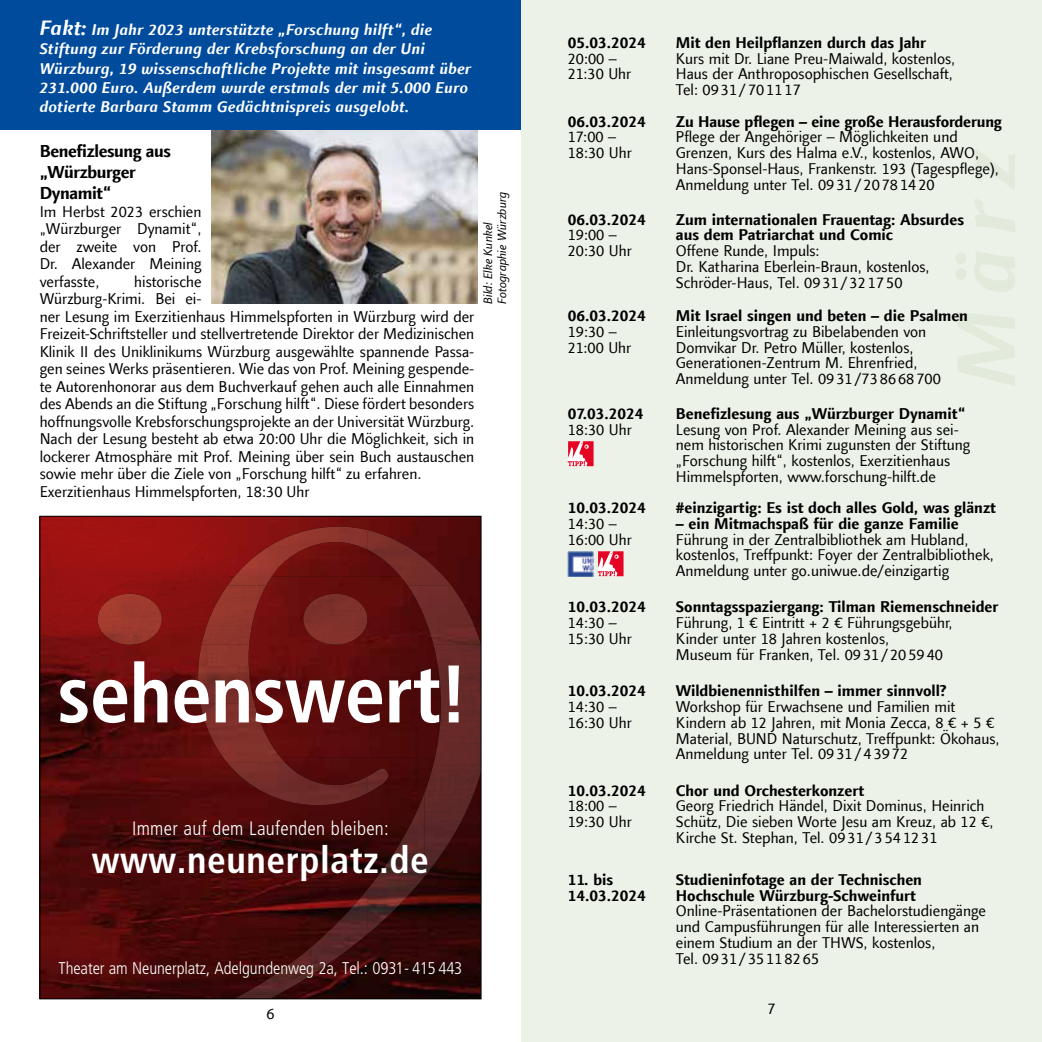
<style>
.page{position:relative;width:1042px;height:1042px;background:#fff}
.page>*{position:absolute;margin:0;border:0;box-sizing:border-box;transform-origin:0 0}
.t1{font:700 condensed 81.55px "Frutiger LT";letter-spacing:-.01em;color:#fff}
.t2{font:700 condensed 37.45px "Frutiger";letter-spacing:.015em;color:#fff}
.t3{font:300 condensed 19.43px "Frutiger";letter-spacing:.015em;color:#fff}
.t4{font:700 17.5px/21px "Finnegan LT Com";letter-spacing:-.02em;color:#000}
.t5{font:300 condensed 16.97px "Frutiger";letter-spacing:-.005em;color:#fff}
.t6{font:15.75px/15.8px "Finnegan LT Com";color:#000}
.t7{font:700 15.75px/15.8px "Finnegan LT Com";color:#000}
.t8{font:italic 700 15.75px/19.2px "Finnegan LT Com";letter-spacing:.015em;color:#fff}
.t9{font:italic 12.25px/14px "Finnegan LT Com";color:#000}
.s1{font-size:21px}
</style>
<div class="page">
<div style="left:521px;top:0;width:521px;height:1042px;background:#ecf2e8"></div>
<img style="left:211px;top:129px;width:266px;height:174px">
<div style="left:0;top:0;width:521px;height:129px;background:#004b9c"></div>
<svg style="left:568px;top:441px;width:25px;height:25px"></svg>
<img style="left:568px;top:551px;width:25px;height:25px">
<svg style="left:598px;top:551px;width:25px;height:25px"></svg>
<img style="left:42px;top:518px;width:376px;height:119px">
<img style="left:418px;top:518px;width:61px;height:479px">
<img style="left:42px;top:637px;width:159px;height:60px">
<img style="left:254px;top:637px;width:164px;height:60px">
<img style="left:42px;top:697px;width:158px;height:60px">
<img style="left:254px;top:697px;width:164px;height:60px">
<img style="left:42px;top:757px;width:376px;height:61px">
<img style="left:42px;top:818px;width:326px;height:60px">
<img style="left:42px;top:878px;width:376px;height:119px">
<img style="left:303px;top:594px;width:64px;height:51px">
<img style="left:98px;top:594px;width:64px;height:51px">
<img style="left:227px;top:527px;width:141px;height:59px">
<img style="left:368px;top:530px;width:83px;height:56px">
<img style="left:201px;top:585px;width:65px;height:60px">
<img style="left:407px;top:585px;width:72px;height:60px">
<img style="left:198px;top:644px;width:56px;height:60px">
<img style="left:424px;top:644px;width:55px;height:178px">
<img style="left:200px;top:703px;width:85px;height:60px">
<img style="left:227px;top:762px;width:141px;height:43px">
<img style="left:368px;top:768px;width:56px;height:166px">
<img style="left:424px;top:822px;width:37px;height:55px">
<img style="left:311px;top:889px;width:57px;height:86px">
<img style="left:234px;top:947px;width:77px;height:50px">
<p class="t8" style="left:40px;top:20px;width:433px"><span class="s1">Fakt:</span> Im Jahr 2023 unterstützte „Forschung hilft“, die Stiftung zur Förderung der Krebsforschung an der Uni Würzburg, 19 wissenschaftliche Projekte mit insgesamt über 231.000 Euro. Außerdem wurde erstmals der mit 5.000 Euro dotierte Barbara Stamm Gedächtnispreis ausgelobt.</p>
<p class="t4" style="left:40px;top:141px;width:133px">Benefizlesung aus „Würzburger<br>Dynamit“</p>
<p class="t6" style="left:40px;top:203px;width:163px;line-height:17.5px;text-align:justify">Im Herbst 2023 erschien „Würzburger Dynamit“, der zweite von Prof.<br>Dr. Alexander Meining verfasste,</p>
<p class="t6" style="left:40px;top:273px;width:436px;line-height:17.5px;text-indent:95px">historische<br>Würzburg-Krimi. Bei ei-<br>ner Lesung im Exerzitienhaus Himmelspforten in Würzburg wird der Freizeit-Schriftsteller und stellvertretende Direktor der Medizinischen Klinik II des Uniklinikums Würzburg ausgewählte spannende Passa&shy;gen seines Werks präsentieren. Wie das von Prof. Meining gespende&shy;te Autorenhonorar aus dem Buchverkauf gehen auch alle Einnahmen des Abends an die Stiftung „Forschung hilft“. Diese fördert besonders hoffnungsvolle Krebsforschungsprojekte an der Universität Würzburg.<br>Nach der Lesung besteht ab etwa 20:00 Uhr die Möglichkeit, sich in lockerer Atmosphäre mit Prof. Meining über sein Buch austauschen sowie mehr über die Ziele von „Forschung hilft“ zu erfahren.<br>Exerzitienhaus Himmelspforten, 18:30 Uhr</p>
<p class="t9" style="left:481px;top:304px;width:114px;rotate:-90deg">Bild: Elke Kunkel<br>Fotographie Würzburg</p>
<h1 class="t1" style="left:57px;top:646px;width:413px">sehenswert!</h1>
<p class="t3" style="left:132px;top:817px;width:258px">Immer auf dem Laufenden bleiben:</p>
<h2 class="t2" style="left:92px;top:837px;width:338px">www.neunerplatz.de</h2>
<p class="t5" style="left:59px;top:958px;width:405px">Theater am Neunerplatz, Adelgundenweg 2a, Tel.: 0931- 415 443</p>
<p class="t7" style="left:568px;top:35px;width:79px">05.03.2024</p>
<p class="t6" style="left:568px;top:50px;width:65px">20:00 –<br>21:30 Uhr</p>
<p class="t7" style="left:676px;top:35px;width:252px">Mit den Heilpflanzen durch das Jahr</p>
<p class="t6" style="left:676px;top:50px;width:281px">Kurs mit Dr. Liane Preu-Maiwald, kostenlos,<br>Haus der Anthroposophischen Gesellschaft,<br>Tel: 0931/701117</p>
<p class="t7" style="left:568px;top:114px;width:79px">06.03.2024</p>
<p class="t6" style="left:568px;top:129px;width:66px">17:00 –<br>18:30 Uhr</p>
<p class="t7" style="left:676px;top:114px;width:328px">Zu Hause pflegen – eine große Herausforderung</p>
<p class="t6" style="left:676px;top:129px;width:325px">Pflege der Angehöriger – Möglichkeiten und Grenzen, Kurs des Halma e.V., kostenlos, AWO, Hans-Sponsel-Haus, Frankenstr. 193 (Tagespflege), Anmeldung unter Tel. 0931/20781420</p>
<p class="t7" style="left:568px;top:212px;width:79px">06.03.2024</p>
<p class="t6" style="left:568px;top:227px;width:66px">19:00 –<br>20:30 Uhr</p>
<p class="t7" style="left:676px;top:212px;width:290px">Zum internationalen Frauentag: Absurdes aus dem Patriarchat und Comic</p>
<p class="t6" style="left:676px;top:243px;width:255px">Offene Runde, Impuls:<br>Dr. Katharina Eberlein-Braun, kostenlos,<br>Schröder-Haus, Tel. 0931/321750</p>
<p class="t7" style="left:568px;top:308px;width:79px">06.03.2024</p>
<p class="t6" style="left:568px;top:324px;width:65px">19:30 –<br>21:00 Uhr</p>
<p class="t7" style="left:676px;top:308px;width:294px">Mit Israel singen und beten – die Psalmen</p>
<p class="t6" style="left:676px;top:324px;width:266px">Einleitungsvortrag zu Bibelabenden von Domvikar Dr. Petro Müller, kostenlos, Generationen-Zentrum M. Ehrenfried, Anmeldung unter Tel. 0931/738668700</p>
<p class="t7" style="left:568px;top:406px;width:77px">07.03.2024</p>
<p class="t6" style="left:568px;top:422px;width:66px">18:30 Uhr</p>
<p class="t7" style="left:676px;top:406px;width:291px">Benefizlesung aus „Würzburger Dynamit“</p>
<p class="t6" style="left:676px;top:422px;width:296px">Lesung von Prof. Alexander Meining aus sei&shy;nem historischen Krimi zugunsten der Stiftung „Forschung hilft“, kostenlos, Exerzitienhaus Himmelspforten, www.forschung-hilft.de</p>
<p class="t7" style="left:568px;top:500px;width:79px">10.03.2024</p>
<p class="t6" style="left:568px;top:516px;width:66px">14:30 –<br>16:00 Uhr</p>
<p class="t7" style="left:676px;top:500px;width:322px">#einzigartig: Es ist doch alles Gold, was glänzt</p>
<p class="t7" style="left:676px;top:516px;width:284px">– ein Mitmachspaß für die ganze Familie</p>
<p class="t6" style="left:676px;top:532px;width:320px">Führung in der Zentralbibliothek am Hubland, kostenlos, Treffpunkt: Foyer der Zentralbibliothek,<br>Anmeldung unter go.uniwue.de/einzigartig</p>
<p class="t7" style="left:568px;top:599px;width:79px">10.03.2024</p>
<p class="t6" style="left:568px;top:615px;width:66px">14:30 –<br>15:30 Uhr</p>
<p class="t7" style="left:676px;top:599px;width:324px">Sonntagsspaziergang: Tilman Riemenschneider</p>
<p class="t6" style="left:676px;top:615px;width:278px">Führung, 1 € Eintritt + 2 € Führungsgebühr,<br>Kinder unter 18 Jahren kostenlos,<br>Museum für Franken, Tel. 0931/205940</p>
<p class="t7" style="left:568px;top:683px;width:79px">10.03.2024</p>
<p class="t6" style="left:568px;top:699px;width:66px">14:30 –<br>16:30 Uhr</p>
<p class="t7" style="left:676px;top:683px;width:272px">Wildbienennisthilfen – immer sinnvoll?</p>
<p class="t6" style="left:676px;top:699px;width:325px">Workshop für Erwachsene und Familien mit Kindern ab 12 Jahren, mit Monia Zecca, 8 € + 5 € Material, BUND Naturschutz, Treffpunkt: Ökohaus, Anmeldung unter Tel. 0931/43972</p>
<p class="t7" style="left:568px;top:782px;width:79px">10.03.2024</p>
<p class="t6" style="left:568px;top:798px;width:66px">18:00 –<br>19:30 Uhr</p>
<p class="t7" style="left:676px;top:782px;width:190px">Chor und Orchesterkonzert</p>
<p class="t6" style="left:676px;top:798px;width:319px">Georg Friedrich Händel, Dixit Dominus, Heinrich<br>Schütz, Die sieben Worte Jesu am Kreuz, ab 12 €,<br>Kirche St. Stephan, Tel. 0931/3541231</p>
<p class="t7" style="left:568px;top:872px;width:79px">11. bis<br>14.03.2024</p>
<p class="t7" style="left:676px;top:872px;width:248px">Studieninfotage an der Technischen<br>Hochschule Würzburg-Schweinfurt</p>
<p class="t6" style="left:676px;top:903px;width:312px">Online-Präsentationen der Bachelorstudiengänge und Campusführungen für alle Interessierten an einem Studium an der THWS, kostenlos,<br>Tel. 0931/35118265</p>
<p class="t6" style="left:266px;top:1005px;width:10px">6</p>
<p class="t6" style="left:767px;top:1000px;width:10px">7</p>
</div>
